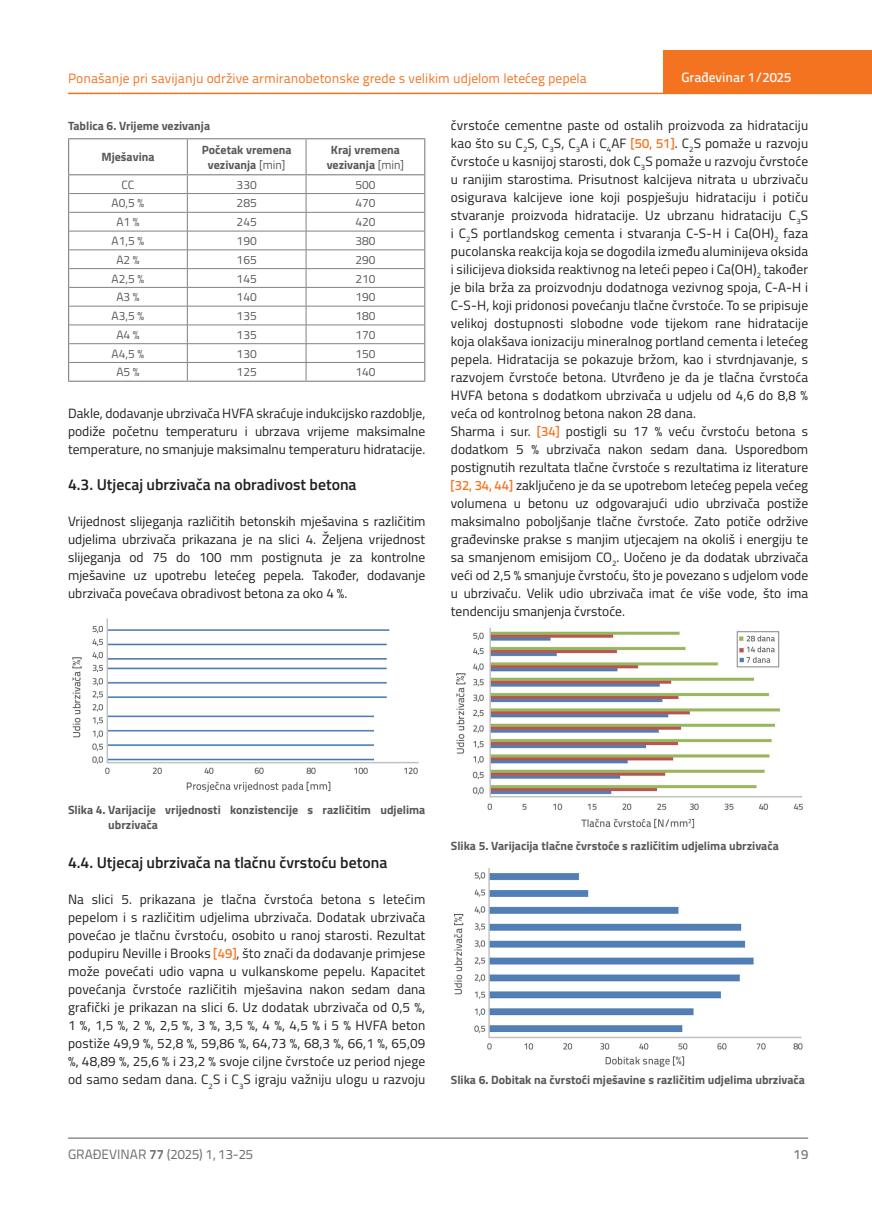
<style>
.page{position:relative;width:872px;height:1212px;background:#fff}
.page>*{position:absolute;margin:0;border:0;box-sizing:border-box;transform-origin:0 0}
.t1{font:600 15.75px "Titillium";color:#231f20}
.t2{font:13.5px/18px "Titillium";letter-spacing:.01em;color:#231f20;text-align:justify}
.t3{font:13.5px "Titillium Text 22 L";color:#f47321}
.t4{font:13.5px "Titillium Text 22 L";color:#6c6d70}
.t5{font:500 13.5px "Titillium Text 22 L";color:#fff}
.t6{font:500 13.5px "Titillium Text 22 L";color:#787a7d}
.t7{font:700 12px/15px "Titillium";color:#57585a;text-align:center}
.t8{font:12px "Titillium";color:#57585a}
.s1{font-weight:400}
.s2{font-family:"Titillium Text 22 L";font-weight:500;color:#f47321}
.s3{font-weight:700}
</style>
<div class="page">
<hr style="left:68px;top:93px;width:804px;height:1px;background:#f47321">
<div style="left:663px;top:50px;width:209px;height:44px;background:#f47321"></div>
<hr style="left:68px;top:1138px;width:740px;height:1px;background:#57585a">
<hr style="left:187px;top:139px;width:1px;height:35px;background:#808285">
<hr style="left:306px;top:139px;width:1px;height:35px;background:#808285">
<hr style="left:69px;top:193px;width:118px;height:1px;background:#808285">
<hr style="left:187px;top:193px;width:119px;height:1px;background:#808285">
<hr style="left:306px;top:193px;width:118px;height:1px;background:#808285">
<hr style="left:69px;top:212px;width:118px;height:1px;background:#808285">
<hr style="left:187px;top:212px;width:119px;height:1px;background:#808285">
<hr style="left:306px;top:212px;width:118px;height:1px;background:#808285">
<hr style="left:69px;top:231px;width:118px;height:1px;background:#808285">
<hr style="left:187px;top:231px;width:119px;height:1px;background:#808285">
<hr style="left:306px;top:231px;width:118px;height:1px;background:#808285">
<hr style="left:69px;top:250px;width:118px;height:1px;background:#808285">
<hr style="left:187px;top:250px;width:119px;height:1px;background:#808285">
<hr style="left:306px;top:250px;width:118px;height:1px;background:#808285">
<hr style="left:69px;top:268px;width:118px;height:1px;background:#808285">
<hr style="left:187px;top:268px;width:119px;height:1px;background:#808285">
<hr style="left:306px;top:268px;width:118px;height:1px;background:#808285">
<hr style="left:69px;top:287px;width:118px;height:1px;background:#808285">
<hr style="left:187px;top:287px;width:119px;height:1px;background:#808285">
<hr style="left:306px;top:287px;width:118px;height:1px;background:#808285">
<hr style="left:69px;top:306px;width:118px;height:1px;background:#808285">
<hr style="left:187px;top:306px;width:119px;height:1px;background:#808285">
<hr style="left:306px;top:306px;width:118px;height:1px;background:#808285">
<hr style="left:69px;top:325px;width:118px;height:1px;background:#808285">
<hr style="left:187px;top:325px;width:119px;height:1px;background:#808285">
<hr style="left:306px;top:325px;width:118px;height:1px;background:#808285">
<hr style="left:69px;top:343px;width:118px;height:1px;background:#808285">
<hr style="left:187px;top:343px;width:119px;height:1px;background:#808285">
<hr style="left:306px;top:343px;width:118px;height:1px;background:#808285">
<hr style="left:69px;top:362px;width:118px;height:1px;background:#808285">
<hr style="left:187px;top:362px;width:119px;height:1px;background:#808285">
<svg style="left:187px;top:175px;width:1px;height:206px"></svg>
<hr style="left:306px;top:362px;width:118px;height:1px;background:#808285">
<svg style="left:306px;top:175px;width:1px;height:206px"></svg>
<svg style="left:68px;top:175px;width:1px;height:206px"></svg>
<svg style="left:424px;top:175px;width:1px;height:206px"></svg>
<hr style="left:68px;top:381px;width:119px;height:1px;background:#808285">
<hr style="left:187px;top:381px;width:119px;height:1px;background:#808285">
<hr style="left:306px;top:381px;width:119px;height:1px;background:#808285">
<hr style="left:68px;top:138px;width:119px;height:1px;background:#808285">
<hr style="left:68px;top:139px;width:1px;height:35px;background:#808285">
<hr style="left:187px;top:138px;width:119px;height:1px;background:#808285">
<hr style="left:306px;top:138px;width:119px;height:1px;background:#808285">
<hr style="left:424px;top:139px;width:1px;height:35px;background:#808285">
<hr style="left:68px;top:174px;width:119px;height:1px;background:#808285">
<hr style="left:187px;top:174px;width:119px;height:1px;background:#808285">
<hr style="left:306px;top:174px;width:119px;height:1px;background:#808285">
<img style="left:72px;top:618px;width:347px;height:175px">
<img style="left:454px;top:868px;width:349px;height:199px">
<img style="left:456px;top:627px;width:347px;height:202px">
<p class="t3" style="left:68px;top:68px;width:520px">Ponašanje pri savijanju održive armiranobetonske grede s velikim udjelom letećeg pepela</p>
<p class="t5" style="left:681px;top:67px;width:111px">Građevinar 1/2025</p>
<p class="t7" style="left:68px;top:117px;width:144px">Tablica 6. Vrijeme vezivanja</p>
<p class="t7" style="left:101px;top:149px;width:55px">Mješavina</p>
<p class="t7" style="left:202px;top:141px;width:91px">Početak vremena vezivanja <span class="s1">[min]</span></p>
<p class="t7" style="left:327px;top:141px;width:79px">Kraj vremena vezivanja <span class="s1">[min]</span></p>
<p class="t8" style="left:121px;top:176px;width:14px">CC</p>
<p class="t8" style="left:237px;top:176px;width:22px">330</p>
<p class="t8" style="left:355px;top:176px;width:22px">500</p>
<p class="t8" style="left:112px;top:194px;width:34px">A0,5 %</p>
<p class="t8" style="left:237px;top:194px;width:22px">285</p>
<p class="t8" style="left:355px;top:194px;width:22px">470</p>
<p class="t8" style="left:116px;top:213px;width:25px">A1 %</p>
<p class="t8" style="left:237px;top:213px;width:22px">245</p>
<p class="t8" style="left:355px;top:213px;width:22px">420</p>
<p class="t8" style="left:112px;top:232px;width:34px">A1,5 %</p>
<p class="t8" style="left:237px;top:232px;width:22px">190</p>
<p class="t8" style="left:355px;top:232px;width:22px">380</p>
<p class="t8" style="left:116px;top:251px;width:25px">A2 %</p>
<p class="t8" style="left:237px;top:251px;width:22px">165</p>
<p class="t8" style="left:355px;top:251px;width:22px">290</p>
<p class="t8" style="left:112px;top:269px;width:34px">A2,5 %</p>
<p class="t8" style="left:237px;top:269px;width:22px">145</p>
<p class="t8" style="left:355px;top:269px;width:22px">210</p>
<p class="t8" style="left:116px;top:288px;width:25px">A3 %</p>
<p class="t8" style="left:237px;top:288px;width:22px">140</p>
<p class="t8" style="left:355px;top:288px;width:22px">190</p>
<p class="t8" style="left:112px;top:307px;width:34px">A3,5 %</p>
<p class="t8" style="left:237px;top:307px;width:22px">135</p>
<p class="t8" style="left:355px;top:307px;width:22px">180</p>
<p class="t8" style="left:116px;top:326px;width:25px">A4 %</p>
<p class="t8" style="left:237px;top:326px;width:22px">135</p>
<p class="t8" style="left:355px;top:326px;width:22px">170</p>
<p class="t8" style="left:112px;top:345px;width:34px">A4,5 %</p>
<p class="t8" style="left:237px;top:345px;width:22px">130</p>
<p class="t8" style="left:355px;top:345px;width:22px">150</p>
<p class="t8" style="left:116px;top:363px;width:25px">A5 %</p>
<p class="t8" style="left:237px;top:363px;width:22px">125</p>
<p class="t8" style="left:355px;top:363px;width:22px">140</p>
<p class="t2" style="left:68px;top:403px;width:359px">Dakle, dodavanje ubrzivača HVFA skraćuje indukcijsko razdoblje, podiže početnu temperaturu i ubrzava vrijeme maksimalne temperature, no smanjuje maksimalnu temperaturu hidratacije.</p>
<p class="t1" style="left:68px;top:472px;width:290px">4.3. Utjecaj ubrzivača na obradivost betona</p>
<p class="t2" style="left:68px;top:511px;width:359px">Vrijednost slijeganja različitih betonskih mješavina s različitim udjelima ubrzivača prikazana je na slici 4. Željena vrijednost slijeganja od 75 do 100 mm postignuta je za kontrolne mješavine uz upotrebu letećeg pepela. Također, dodavanje ubrzivača povećava obradivost betona za oko 4 %.</p>
<p class="t2" style="left:451px;top:115px;width:359px;text-align:left">čvrstoće cementne paste od ostalih proizvoda za hidrataciju kao što su C<sub>2</sub>S, C<sub>3</sub>S, C<sub>3</sub>A i C<sub>4</sub>AF <span class="s2">[50, 51]</span>. C<sub>2</sub>S pomaže u razvoju čvrstoće u kasnijoj starosti, dok C<sub>3</sub>S pomaže u razvoju čvrstoće u ranijim starostima. Prisutnost kalcijeva nitrata u ubrzivaču osigurava kalcijeve ione koji pospješuju hidrataciju i potiču stvaranje proizvoda hidratacije. Uz ubrzanu hidrataciju C<sub>3</sub>S i C<sub>2</sub>S portlandskog cementa i stvaranja C-S-H i Ca(OH)<sub>2</sub> faza pucolanska reakcija koja se dogodila između aluminijeva oksida i silicijeva dioksida reaktivnog na leteći pepeo i Ca(OH)<sub>2</sub> također je bila brža za proizvodnju dodatnoga vezivnog spoja, C-A-H i C-S-H, koji pridonosi povećanju tlačne čvrstoće. To se pripisuje velikoj dostupnosti slobodne vode tijekom rane hidratacije koja olakšava ionizaciju mineralnog portland cementa i letećeg pepela. Hidratacija se pokazuje bržom, kao i stvrdnjavanje, s razvojem čvrstoće betona. Utvrđeno je da je tlačna čvrstoća HVFA betona s dodatkom ubrzivača u udjelu od 4,6 do 8,8 % veća od kontrolnog betona nakon 28 dana.<br>Sharma i sur. <span class="s2">[34]</span> postigli su 17 % veću čvrstoću betona s dodatkom 5 % ubrzivača nakon sedam dana. Usporedbom postignutih rezultata tlačne čvrstoće s rezultatima iz literature <span class="s2">[32, 34, 44]</span> zaključeno je da se upotrebom letećeg pepela većeg volumena u betonu uz odgovarajući udio ubrzivača postiže maksimalno poboljšanje tlačne čvrstoće. Zato potiče održive građevinske prakse s manjim utjecajem na okoliš i energiju te sa smanjenom emisijom CO<sub>2</sub>. Uočeno je da dodatak ubrzivača veći od 2,5 % smanjuje čvrstoću, što je povezano s udjelom vode u ubrzivaču. Velik udio ubrzivača imat će više vode, što ima tendenciju smanjenja čvrstoće.</p>
<p class="t7" style="left:108px;top:802px;width:318px;text-align:left;text-indent:-40px">Slika 4. Varijacije vrijednosti konzistencije s različitim udjelima ubrzivača</p>
<p class="t1" style="left:68px;top:851px;width:321px">4.4. Utjecaj ubrzivača na tlačnu čvrstoću betona</p>
<p class="t2" style="left:68px;top:890px;width:359px">Na slici 5. prikazana je tlačna čvrstoća betona s letećim pepelom i s različitim udjelima ubrzivača. Dodatak ubrzivača povećao je tlačnu čvrstoću, osobito u ranoj starosti. Rezultat podupiru Neville i Brooks <span class="s2">[49]</span>, što znači da dodavanje primjese može povećati udio vapna u vulkanskome pepelu. Kapacitet povećanja čvrstoće različitih mješavina nakon sedam dana grafički je prikazan na slici 6. Uz dodatak ubrzivača od 0,5 %, 1 %, 1,5 %, 2 %, 2,5 %, 3 %, 3,5 %, 4 %, 4,5 % i 5 % HVFA beton postiže 49,9 %, 52,8 %, 59,86 %, 64,73 %, 68,3 %, 66,1 %, 65,09 %, 48,89 %, 25,6 % i 23,2 % svoje ciljne čvrstoće uz period njege od samo sedam dana. C<sub>2</sub>S i C<sub>3</sub>S igraju važniju ulogu u razvoju</p>
<p class="t4" style="left:68px;top:1144px;width:186px">GRAĐEVINAR <span class="s3">77</span> (2025) 1, 13-25</p>
<p class="t7" style="left:451px;top:838px;width:329px">Slika 5. Varijacija tlačne čvrstoće s različitim udjelima ubrzivača</p>
<p class="t7" style="left:451px;top:1072px;width:356px">Slika 6. Dobitak na čvrstoći mješavine s različitim udjelima ubrzivača</p>
<p class="t6" style="left:794px;top:1144px;width:16px">19</p>
</div>
